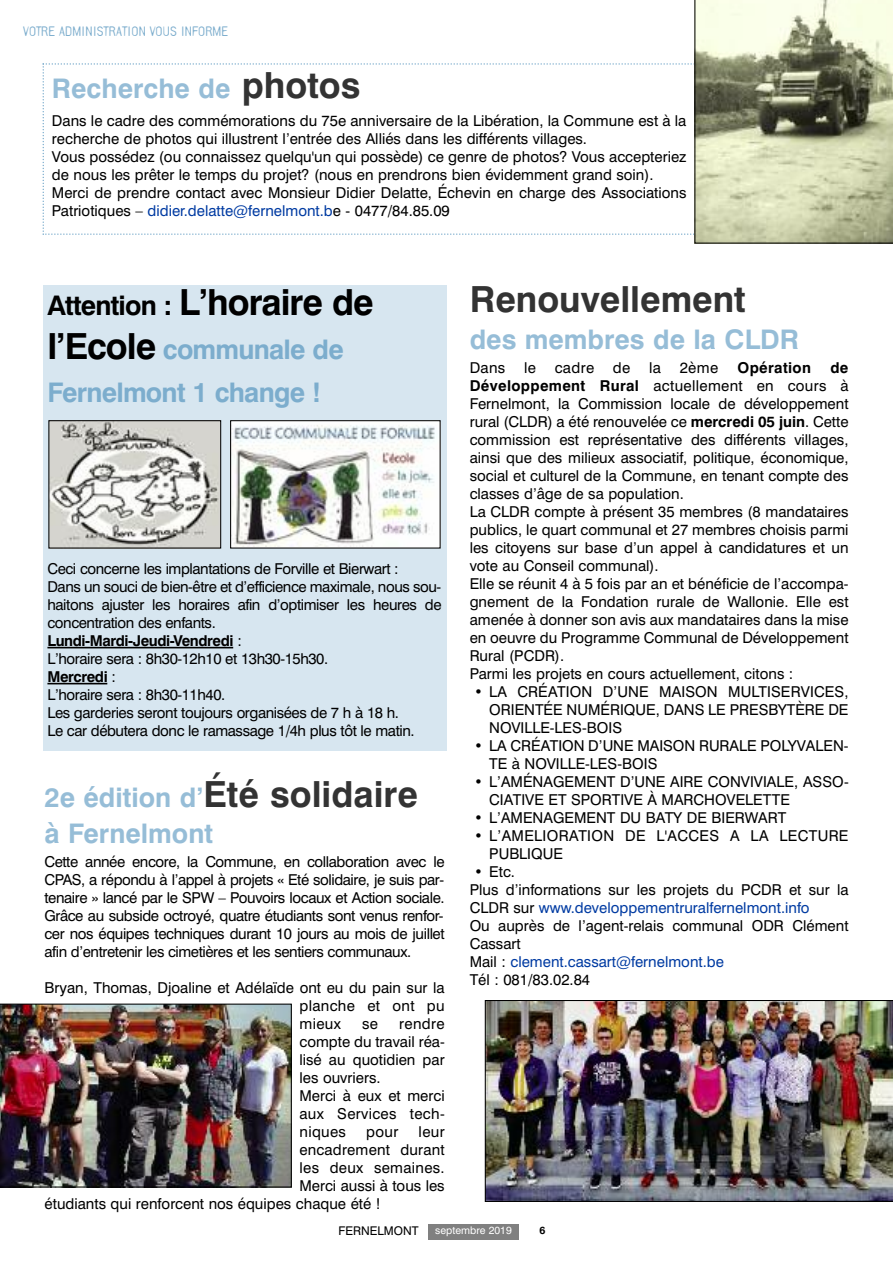
<style>
.page{position:relative;width:893px;height:1263px;background:#fff}
.page>*{position:absolute;margin:0;border:0;box-sizing:border-box;transform-origin:0 0}
.t1{font:700 36px "Swiss 721 BT";color:#333}
.t2{font:700 36px "Swiss 721 BT";letter-spacing:-.03em;color:#000}
.t3{font:700 27px "Swiss 721 BT";color:#96bdd7}
.t4{font:700 27px/43.2px "Swiss 721 BT";letter-spacing:-.03em;color:#7cadcd}
.t5{font:15px/18px "Swiss 721 BT";color:#000}
.t6{font:15px/18px "Swiss 721 BT";letter-spacing:-.025em;color:#000}
.t7{font:15px/18px "Swiss 721 BT";letter-spacing:.02em;color:#000}
.t8{font:700 15px "Swiss 721 BT";letter-spacing:.025em;color:#000}
.t9{font:12px "Smoothplate";color:#7cadcd}
.t10{font:12px "Swiss 721 BT";color:#000}
.t11{font:10.5px "Swiss 721 BT";color:#fff}
.t12{font:700 10.5px "Swiss 721 BT";color:#000}
.s1{font-size:36px;color:#333}
.s2{color:#003ba2}
.s3{font-size:27px}
.s4{font-size:36px;color:#000}
.s5{font-weight:700}
.s6{font-size:27px;color:#96bdd7}
</style>
<div class="page">
<svg style="left:43px;top:63px;width:651px;height:172px"></svg>
<svg style="left:694px;top:0;width:199px;height:244px;background:#b4b79b"></svg>
<div style="left:428px;top:1225px;width:90px;height:15px;background:#808080"></div>
<div style="left:43px;top:285px;width:403px;height:466px;background:#d7e6f0"></div>
<hr style="left:47px;top:647px;width:186px;height:1px;background:#000">
<hr style="left:47px;top:683px;width:60px;height:1px;background:#000">
<img style="left:232px;top:422px;width:207px;height:124px">
<div style="left:230px;top:420px;width:211px;height:129px;border:1px solid #000"></div>
<img style="left:50px;top:422px;width:169px;height:125px">
<div style="left:48px;top:420px;width:173px;height:129px;border:1px solid #000"></div>
<img style="left:0;top:1003px;width:292px;height:184px">
<img style="left:485px;top:1000px;width:408px;height:202px">
<p class="t9" style="left:23px;top:26px;width:206px">VOTRE ADMINISTRATION VOUS INFORME</p>
<h2 class="t3" style="left:52px;top:79px;width:310px">Recherche de <span class="s1">photos</span></h2>
<p class="t5" style="left:52px;top:113px;width:636px">Dans le cadre des commémorations du 75e anniversaire de la Libération, la Commune est à la recherche de photos qui illustrent l’entrée des Alliés dans les différents villages.<br>Vous possédez (ou connaissez quelqu'un qui possède) ce genre de photos? Vous accepteriez de nous les prêter le temps du projet? (nous en prendrons bien évidemment grand soin).<br>Merci de prendre contact avec Monsieur Didier Delatte, Échevin en charge des Associations Patriotiques – <span class="s2">didier.delatte@fernelmont.b</span>e - 0477/84.85.09</p>
<h1 class="t2" style="left:47px;top:289px;width:328px"><span class="s3">Attention :</span> L’horaire de</h1>
<h2 class="t4" style="left:47px;top:330px;width:298px"><span class="s4">l’Ecole</span> communale de<br>Fernelmont 1 change !</h2>
<p class="t6" style="left:47px;top:561px;width:396px">Ceci concerne les implantations de Forville et Bierwart :<br>Dans un souci de bien-être et d’efficience maximale, nous sou&shy;haitons ajuster les horaires afin d’optimiser les heures de concentration des enfants.<br><span class="s5">Lundi-Mardi-Jeudi-Vendredi</span> :<br>L’horaire sera : 8h30-12h10 et 13h30-15h30.<br><span class="s5">Mercredi</span> :<br>L’horaire sera : 8h30-11h40.<br>Les garderies seront toujours organisées de 7 h à 18 h.<br>Le car débutera donc le ramassage 1/4h plus tôt le matin.</p>
<h1 class="t1" style="left:44px;top:781px;width:375px"><span class="s6">2e édition d’</span>Été solidaire</h1>
<h2 class="t3" style="left:44px;top:824px;width:170px">à Fernelmont</h2>
<p class="t5" style="left:44px;top:854px;width:402px;text-align:justify">Cette année encore, la Commune, en collaboration avec le CPAS, a répondu à l’appel à projets « Eté solidaire, je suis par&shy;tenaire » lancé par le SPW – Pouvoirs locaux et Action sociale.<br>Grâce au subside octroyé, quatre étudiants sont venus renfor&shy;cer nos équipes techniques durant 10 jours au mois de juillet afin d’entretenir les cimetières et les sentiers communaux.</p>
<p class="t5" style="left:299px;top:980px;width:147px;text-align:justify;text-indent:-255px">Bryan, Thomas, Djoaline et Adélaïde ont eu du pain sur la planche et ont pu mieux</p>
<p class="t5" style="left:299px;top:1016px;width:147px;text-indent:100px">rendre compte du travail réa&shy;lisé au quotidien par les ouvriers.<br>Merci à eux et merci aux Services tech&shy;niques</p>
<p class="t5" style="left:362px;top:1016px;width:17px">se</p>
<p class="t5" style="left:366px;top:1124px;width:34px">pour</p>
<p class="t5" style="left:419px;top:1124px;width:28px">leur</p>
<p class="t5" style="left:299px;top:1142px;width:147px">encadrement durant</p>
<p class="t7" style="left:299px;top:1160px;width:147px">les deux semaines.</p>
<p class="t5" style="left:299px;top:1178px;width:147px">Merci aussi à tous les</p>
<p class="t5" style="left:45px;top:1196px;width:338px">étudiants qui renforcent nos équipes chaque été !</p>
<h1 class="t1" style="left:470px;top:286px;width:278px">Renouvellement</h1>
<h2 class="t3" style="left:470px;top:330px;width:331px">des membres de la CLDR</h2>
<p class="t7" style="left:470px;top:360px;width:250px">Dans le cadre de la 2ème</p>
<p class="t8" style="left:738px;top:362px;width:75px">Opération</p>
<p class="t5" style="left:470px;top:360px;width:380px;text-indent:361px"><span class="s5">de Développement Rural</span> actuellement en cours à Fernelmont, la Commission locale de développement rural (CLDR) a été renouvelée ce <span class="s5">mercredi 05 juin</span>. Cette commission est représentative des différents villages, ainsi que des milieux associatif, politique, économique, social et culturel de la Commune, en tenant compte des classes d’âge de sa population.<br>La CLDR compte à présent 35 membres (8 mandataires publics, le quart communal et 27 membres choisis parmi les citoyens sur base d’un appel à candidatures et un vote au Conseil communal).<br>Elle se réunit 4 à 5 fois par an et bénéficie de l’accompa&shy;gnement de la Fondation rurale de Wallonie. Elle est amenée à donner son avis aux mandataires dans la mise en oeuvre du Programme Communal de Développement Rural (PCDR).<br>Parmi les projets en cours actuellement, citons :</p>
<p class="t5" style="left:489px;top:684px;width:361px;text-align:justify;text-indent:-15px">• LA CRÉATION D’UNE MAISON MULTISERVICES, ORIENTÉE NUMÉRIQUE, DANS LE PRESBYTÈRE DE NOVILLE-LES-BOIS</p>
<p class="t5" style="left:489px;top:738px;width:361px;text-indent:-15px">• LA CRÉATION D’UNE MAISON RURALE POLYVALEN-<br>TE à NOVILLE-LES-BOIS</p>
<p class="t5" style="left:489px;top:774px;width:361px;text-indent:-15px">• L’AMÉNAGEMENT D’UNE AIRE CONVIVIALE, ASSO-<br>CIATIVE ET SPORTIVE À MARCHOVELETTE</p>
<p class="t5" style="left:474px;top:810px;width:313px">• L’AMENAGEMENT DU BATY DE BIERWART</p>
<p class="t7" style="left:489px;top:828px;width:361px;text-indent:-15px">• L’AMELIORATION DE L'ACCES A LA LECTURE<br>PUBLIQUE</p>
<p class="t5" style="left:470px;top:864px;width:380px;text-indent:5px">• Etc.<br>Plus d’informations sur les projets du PCDR et sur la<br>CLDR sur <span class="s2">www.developpementruralfernelmont.info<br></span>Ou auprès de l’agent-relais communal ODR Clément<br>Cassart<br>Mail : <span class="s2">clement.cassart@fernelmont.be<br></span>Tél : 081/83.02.84</p>
<p class="t10" style="left:339px;top:1226px;width:82px">FERNELMONT</p>
<p class="t11" style="left:435px;top:1226px;width:78px">septembre 2019</p>
<p class="t12" style="left:540px;top:1226px;width:7px">6</p>
</div>
